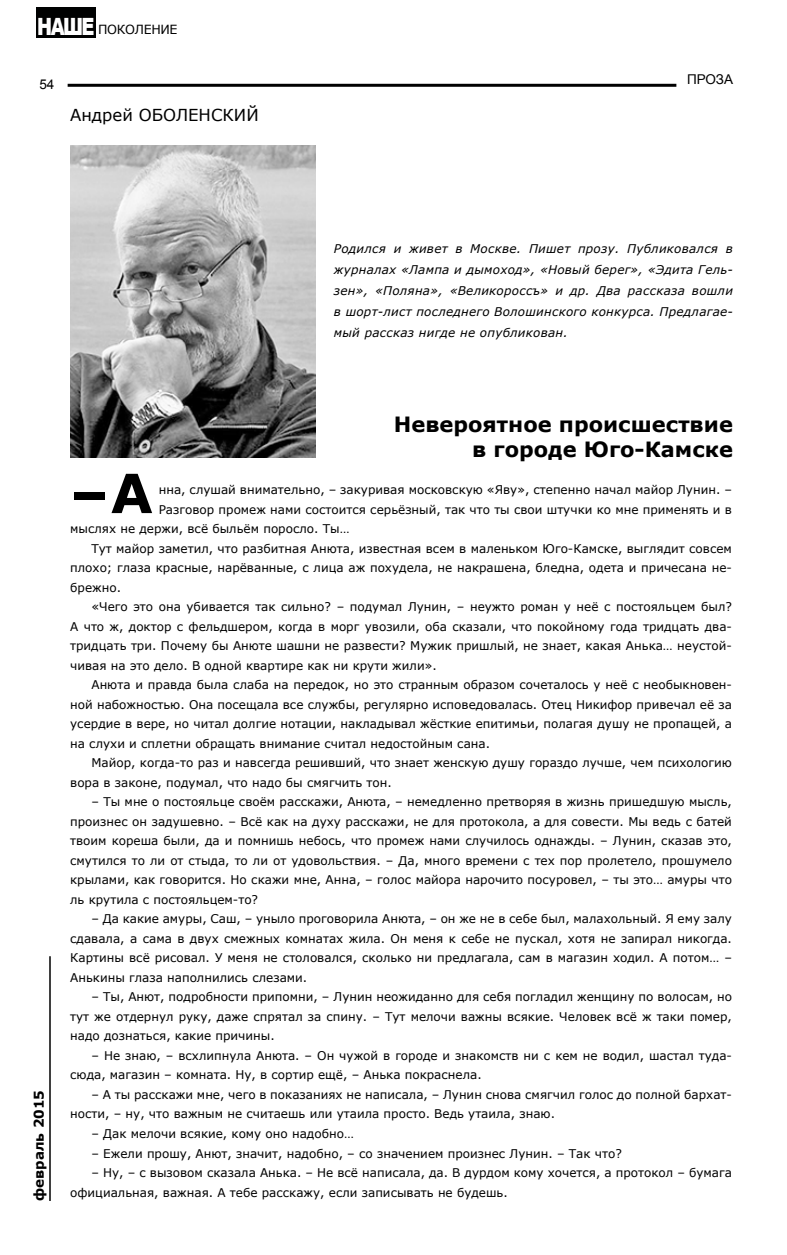
<style>
.page{position:relative;width:787px;height:1255px;background:#fff}
.page>*{position:absolute;margin:0;border:0;box-sizing:border-box;transform-origin:0 0}
.t1{font:700 54px "Verdana";color:#000}
.t2{font:900 23.7px "Arial";color:#fff;scale:.76 1}
.t3{font:700 21px/25.5px "Verdana";color:#000;text-align:right}
.t4{font:16.5px "Verdana";color:#000}
.t5{font:700 13.5px "Verdana";color:#000}
.t6{font:13.5px "Arial";color:#000}
.t7{font:12.6px "Verdana";letter-spacing:-.025em;color:#000}
.t8{font:12px/19.5px "Verdana";color:#000;text-align:justify}
.t9{font:italic 12px/21px "Verdana";letter-spacing:.02em;color:#000;text-align:justify}
</style>
<div class="page">
<hr style="left:49px;top:956px;width:2px;height:244px;background:#000">
<div style="left:36px;top:7px;width:60px;height:31px;background:#000101"></div>
<hr style="left:68px;top:84px;width:608px;height:3px;background:#000">
<img style="left:70px;top:145px;width:245px;height:312px">
<h2 class="t2" style="left:37px;top:9px;width:77px">НАШЕ</h2>
<p class="t7" style="left:98px;top:22px;width:81px">ПОКОЛЕНИЕ</p>
<p class="t6" style="left:39px;top:75px;width:17px">54</p>
<h3 class="t4" style="left:70px;top:104px;width:190px">Андрей ОБОЛЕНСКИЙ</h3>
<p class="t6" style="left:687px;top:70px;width:48px">Проза</p>
<p class="t9" style="left:334px;top:237px;width:400px">Родился и живет в Москве. Пишет прозу. Публиковался в журналах «Лампа и дымоход», «Новый берег», «Эдита Гель&shy;зен», «Поляна», «Великороссъ» и др. Два рассказа вошли в шорт-лист последнего Волошинского конкурса. Предлагае&shy;мый рассказ нигде не опубликован.</p>
<h3 class="t3" style="left:394px;top:411px;width:341px">Невероятное происшествие в городе Юго-Камске</h3>
<p class="t5" style="left:30px;top:1200px;width:112px;rotate:-90deg">февраль 2015</p>
<h1 class="t1" style="left:70px;top:459px;width:84px">– А</h1>
<p class="t8" style="left:159px;top:479px;width:574px">нна, слушай внимательно, – закуривая московскую «Яву», степенно начал майор Лунин. –</p>
<p class="t8" style="left:159px;top:499px;width:575px">Разговор промеж нами состоится серьёзный, так что ты свои штучки ко мне применять и в</p>
<p class="t8" style="left:70px;top:518px;width:281px">мыслях не держи, всё быльём поросло. Ты…</p>
<p class="t8" style="left:91px;top:538px;width:642px">Тут майор заметил, что разбитная Анюта, известная всем в маленьком Юго-Камске, выглядит совсем</p>
<p class="t8" style="left:70px;top:557px;width:663px">плохо; глаза красные, нарёванные, с лица аж похудела, не накрашена, бледна, одета и причесана не-</p>
<p class="t8" style="left:70px;top:577px;width:52px">брежно.</p>
<p class="t8" style="left:91px;top:596px;width:642px">«Чего это она убивается так сильно? – подумал Лунин, – неужто роман у неё с постояльцем был?</p>
<p class="t8" style="left:70px;top:616px;width:663px">А что ж, доктор с фельдшером, когда в морг увозили, оба сказали, что покойному года тридцать два-</p>
<p class="t8" style="left:70px;top:635px;width:663px">тридцать три. Почему бы Анюте шашни не развести? Мужик пришлый, не знает, какая Анька… неустой-</p>
<p class="t8" style="left:70px;top:655px;width:368px">чивая на это дело. В одной квартире как ни крути жили».</p>
<p class="t8" style="left:91px;top:674px;width:642px">Анюта и правда была слаба на передок, но это странным образом сочеталось у неё с необыкновен-</p>
<p class="t8" style="left:70px;top:694px;width:663px">ной набожностью. Она посещала все службы, регулярно исповедовалась. Отец Никифор привечал её за</p>
<p class="t8" style="left:70px;top:713px;width:663px">усердие в вере, но читал долгие нотации, накладывал жёсткие епитимьи, полагая душу не пропащей, а</p>
<p class="t8" style="left:70px;top:733px;width:421px">на слухи и сплетни обращать внимание считал недостойным сана.</p>
<p class="t8" style="left:91px;top:752px;width:642px">Майор, когда-то раз и навсегда решивший, что знает женскую душу гораздо лучше, чем психологию</p>
<p class="t8" style="left:70px;top:772px;width:323px">вора в законе, подумал, что надо бы смягчить тон.</p>
<p class="t8" style="left:70px;top:791px;width:663px;text-indent:21px">– Ты мне о постояльце своём расскажи, Анюта, – немедленно претворяя в жизнь пришедшую мысль, произнес он задушевно. – Всё как на духу расскажи, не для протокола, а для совести. Мы ведь с батей твоим кореша были, да и помнишь небось, что промеж нами случилось однажды. – Лунин, сказав это, смутился то ли от стыда, то ли от удовольствия. – Да, много времени с тех пор пролетело, прошумело крылами, как говорится. Но скажи мне, Анна, – голос майора нарочито посуровел, – ты это… амуры что ль крутила с постояльцем-то?</p>
<p class="t8" style="left:70px;top:908px;width:663px;text-indent:21px">– Да какие амуры, Саш, – уныло проговорила Анюта, – он же не в себе был, малахольный. Я ему залу сдавала, а сама в двух смежных комнатах жила. Он меня к себе не пускал, хотя не запирал никогда.<br>Картины всё рисовал. У меня не столовался, сколько ни предлагала, сам в магазин ходил. А потом… – Анькины глаза наполнились слезами.</p>
<p class="t8" style="left:70px;top:986px;width:663px;text-indent:21px">– Ты, Анют, подробности припомни, – Лунин неожиданно для себя погладил женщину по волосам, но тут же отдернул руку, даже спрятал за спину. – Тут мелочи важны всякие. Человек всё ж таки помер, надо дознаться, какие причины.</p>
<p class="t8" style="left:70px;top:1045px;width:663px;text-indent:21px">– Не знаю, – всхлипнула Анюта. – Он чужой в городе и знакомств ни с кем не водил, шастал туда&shy;сюда, магазин – комната. Ну, в сортир ещё, – Анька покраснела.</p>
<p class="t8" style="left:70px;top:1084px;width:663px;text-indent:21px">– А ты расскажи мне, чего в показаниях не написала, – Лунин снова смягчил голос до полной бархат&shy;ности, – ну, что важным не считаешь или утаила просто. Ведь утаила, знаю.</p>
<p class="t8" style="left:91px;top:1123px;width:264px">– Дак мелочи всякие, кому оно надобно…</p>
<p class="t8" style="left:91px;top:1142px;width:532px">– Ежели прошу, Анют, значит, надобно, – со значением произнес Лунин. – Так что?</p>
<p class="t8" style="left:70px;top:1162px;width:663px;text-indent:21px">– Ну, – с вызовом сказала Анька. – Не всё написала, да. В дурдом кому хочется, а протокол – бумага официальная, важная. А тебе расскажу, если записывать не будешь.</p>
</div>
